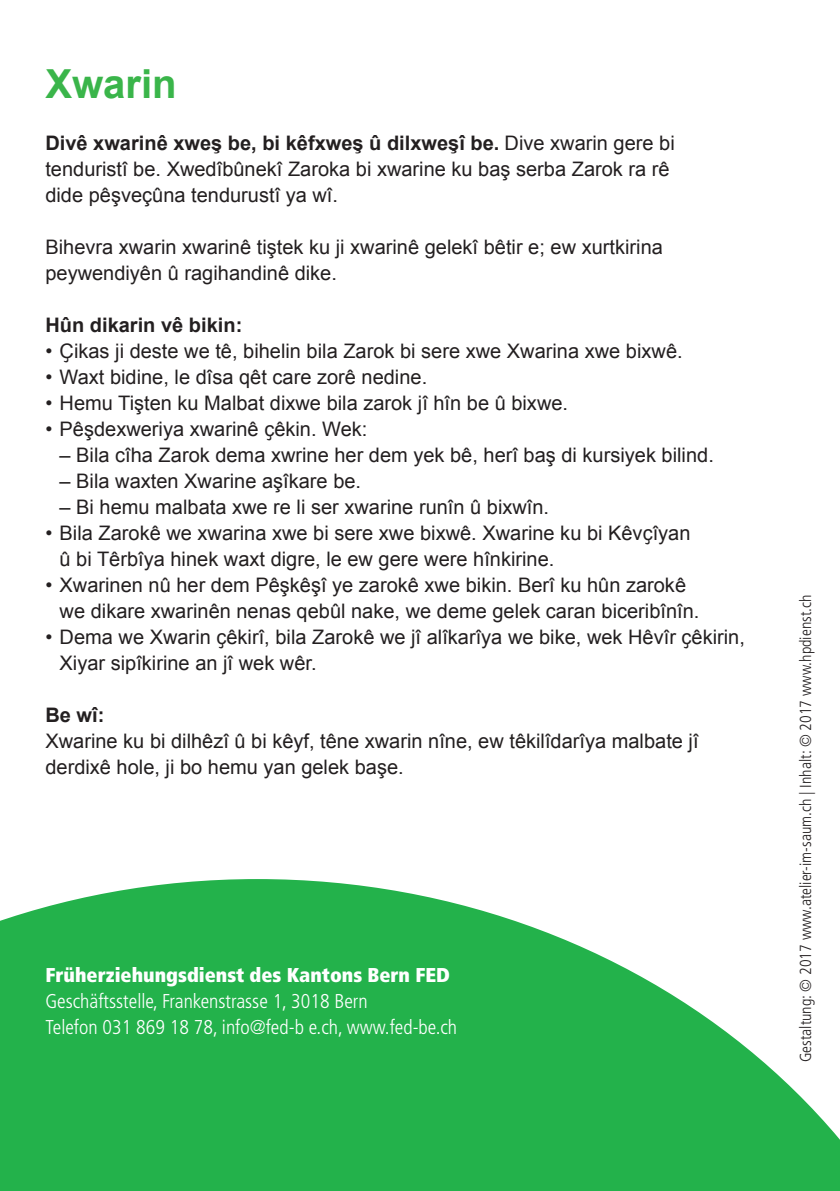
<style>
.page{position:relative;width:840px;height:1191px;background:#fff}
.page>*{position:absolute;margin:0;border:0;box-sizing:border-box;transform-origin:0 0}
.t1{font:700 40px "Arial";color:#3ab54a}
.t2{font:20px/26px "Arial";color:#231f20}
.t3{font:300 condensed 20px/26px "Frutiger";color:#fff}
.t4{font:900 condensed 20px "Frutiger";color:#fff}
.t5{font:700 20px "Arial";color:#231f20}
.t6{font:300 condensed 16px "Frutiger";color:#231f20}
.s1{font-weight:700}
</style>
<div class="page">
<svg style="left:0;top:879px;width:839px;height:312px;fill:#23b24b"></svg>
<h1 class="t1" style="left:45px;top:57px;width:133px">Xwarin</h1>
<p class="t2" style="left:45px;top:130px;width:630px"><span class="s1">Divê xwarinê xweş be, bi kêfxweş û dilxweşî be.</span> Dive xwarin gere bi tenduristî be. Xwedîbûnekî Zaroka bi xwarine ku baş serba Zarok ra rê dide pêşveçûna tendurustî ya wî.</p>
<p class="t2" style="left:45px;top:234px;width:618px">Bihevra xwarin xwarinê tiştek ku ji xwarinê gelekî bêtir e; ew xurtkirina peywendiyên û ragihandinê dike.</p>
<p class="t5" style="left:45px;top:312px;width:198px">Hûn dikarin vê bikin:</p>
<p class="t2" style="left:45px;top:338px;width:638px">• Ҫikas ji deste we tê, bihelin bila Zarok bi sere xwe Xwarina xwe bixwê.</p>
<p class="t2" style="left:45px;top:364px;width:383px">• Waxt bidine, le dîsa qêt care zorê nedine.</p>
<p class="t2" style="left:45px;top:390px;width:524px">• Hemu Tişten ku Malbat dixwe bila zarok jî hîn be û bixwe.</p>
<p class="t2" style="left:45px;top:416px;width:323px">• Pêşdexweriya xwarinê ҫêkin. Wek:</p>
<p class="t2" style="left:60px;top:442px;width:655px">– Bila cîha Zarok dema xwrine her dem yek bê, herî baş di kursiyek bilind.</p>
<p class="t2" style="left:60px;top:468px;width:303px">– Bila waxten Xwarine aşîkare be.</p>
<p class="t2" style="left:60px;top:494px;width:491px">– Bi hemu malbata xwe re li ser xwarine runîn û bixwîn.</p>
<p class="t2" style="left:60px;top:520px;width:632px;text-indent:-14px">• Bila Zarokê we xwarina xwe bi sere xwe bixwê. Xwarine ku bi Kêvҫîyan û bi Têrbîya hinek waxt digre, le ew gere were hînkirine.</p>
<p class="t2" style="left:60px;top:572px;width:641px;text-indent:-14px">• Xwarinen nû her dem Pêşkêşî ye zarokê xwe bikin. Berî ku hûn zarokê we dikare xwarinên nenas qebûl nake, we deme gelek caran biceribînîn.</p>
<p class="t2" style="left:60px;top:624px;width:686px;text-indent:-14px">• Dema we Xwarin ҫêkirî, bila Zarokê we jî alîkarîya we bike, wek Hêvîr ҫêkirin,<br>Xiyar sipîkirine an jî wek wêr.</p>
<p class="t5" style="left:45px;top:702px;width:60px">Be wî:</p>
<p class="t2" style="left:45px;top:728px;width:654px">Xwarine ku bi dilhêzî û bi kêyf, têne xwarin nîne, ew têkilîdarîya malbate jî derdixê hole, ji bo hemu yan gelek başe.</p>
<p class="t4" style="left:45px;top:963px;width:405px">Früherziehungsdienst des Kantons Bern FED</p>
<p class="t3" style="left:45px;top:988px;width:413px">Geschäftsstelle, Frankenstrasse 1, 3018 Bern<br>Telefon 031 869 18 78, info@fed-b e.ch, www.fed-be.ch</p>
<p class="t6" style="left:796px;top:1062px;width:469px;rotate:-90deg">Gestaltung: © 2017 www.atelier-im-saum.ch | Inhalt: © 2017 www.hpdienst.ch</p>
</div>
